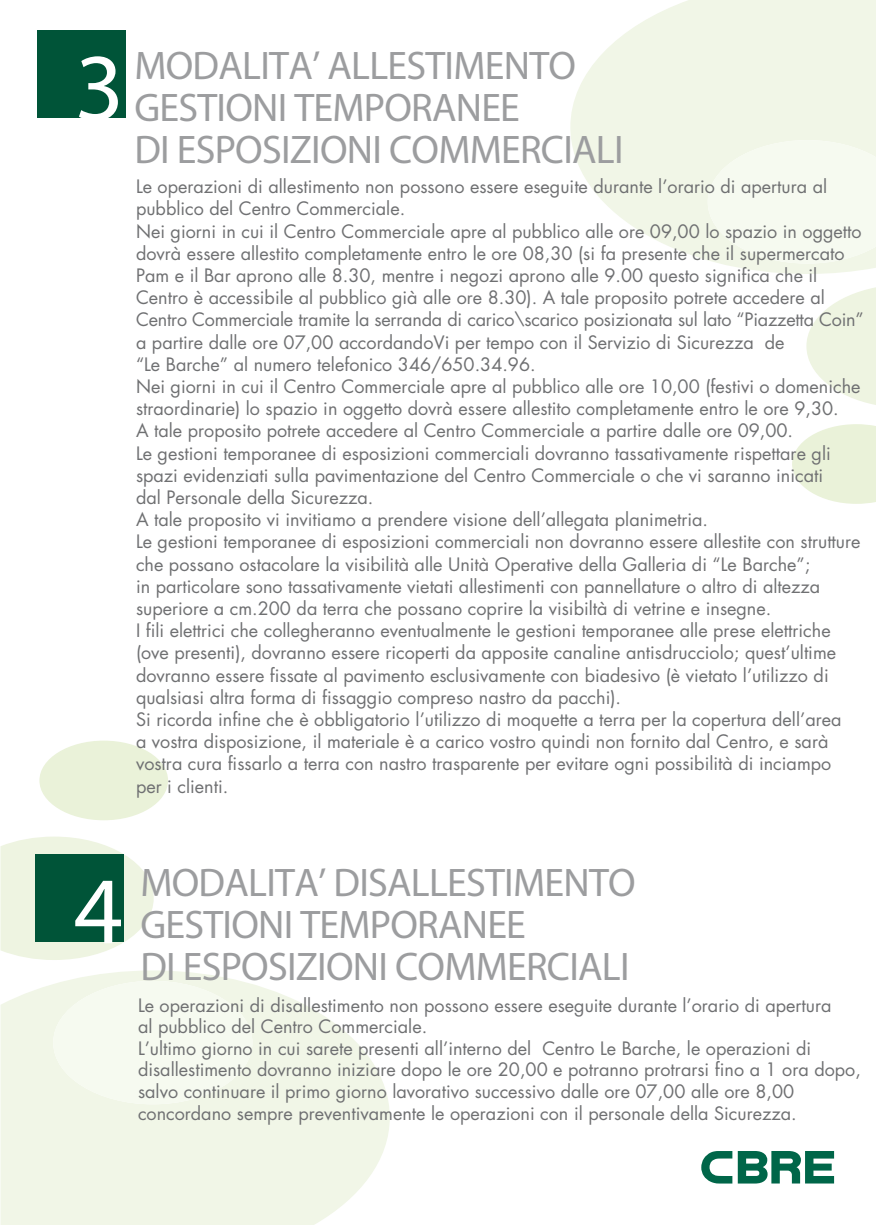
<style>
.page{position:relative;width:876px;height:1225px;background:#fff}
.page>*{position:absolute;margin:0;border:0;box-sizing:border-box;transform-origin:0 0}
.t1{font:800 96px "Futura";color:#fff}
.t2{font:800 40px/42px "Futura";letter-spacing:-.02em;color:#9c9d9f}
.t3{font:18px/22.2px "Futura";color:#6f7072}
</style>
<div class="page">
<svg style="left:570px;top:0;width:306px;height:274px;fill:#f1f6e7"></svg>
<svg style="left:806px;top:287px;width:70px;height:118px"></svg>
<svg style="left:708px;top:140px;width:168px;height:124px"></svg>
<svg style="left:792px;top:424px;width:84px;height:80px"></svg>
<svg style="left:0;top:970px;width:390px;height:254px;fill:#f1f6e7"></svg>
<svg style="left:0;top:836px;width:154px;height:124px"></svg>
<div style="left:53px;top:981px;width:199px;height:123px;background:#f6faf0;border-radius:50%"></div>
<div style="left:39px;top:740px;width:129px;height:80px;background:#eaf2d9;border-radius:50%"></div>
<div style="left:36px;top:853px;width:88px;height:88px;background:#005438"></div>
<div style="left:37px;top:30px;width:88px;height:88px;background:#005438"></div>
<svg style="left:701px;top:1151px;width:133px;height:32px"></svg>
<h1 class="t1" style="left:75px;top:38px;width:51px">3</h1>
<h2 class="t2" style="left:134px;top:46px;width:491px">MODALITA’ ALLESTIMENTO<br>GESTIONI TEMPORANEE<br>DI ESPOSIZIONI COMMERCIALI</h2>
<p class="t3" style="left:136px;top:177px;width:729px">Le operazioni di allestimento non possono essere eseguite durante l’orario di apertura al pubblico del Centro Commerciale.<br>Nei giorni in cui il Centro Commerciale apre al pubblico alle ore 09,00 lo spazio in oggetto dovrà essere allestito completamente entro le ore 08,30 (si fa presente che il supermercato Pam e il Bar aprono alle 8.30, mentre i negozi aprono alle 9.00 questo significa che il Centro è accessibile al pubblico già alle ore 8.30). A tale proposito potrete accedere al Centro Commerciale tramite la serranda di carico\scarico posizionata sul lato “Piazzetta Coin” a partire dalle ore 07,00 accordandoVi per tempo con il Servizio di Sicurezza de<br>“Le Barche” al numero telefonico 346/650.34.96.<br>Nei giorni in cui il Centro Commerciale apre al pubblico alle ore 10,00 (festivi o domeniche straordinarie) lo spazio in oggetto dovrà essere allestito completamente entro le ore 9,30.<br>A tale proposito potrete accedere al Centro Commerciale a partire dalle ore 09,00.<br>Le gestioni temporanee di esposizioni commerciali dovranno tassativamente rispettare gli spazi evidenziati sulla pavimentazione del Centro Commerciale o che vi saranno inicati<br>dal Personale della Sicurezza.<br>A tale proposito vi invitiamo a prendere visione dell’allegata planimetria.<br>Le gestioni temporanee di esposizioni commerciali non dovranno essere allestite con strutture che possano ostacolare la visibilità alle Unità Operative della Galleria di “Le Barche”;<br>in particolare sono tassativamente vietati allestimenti con pannellature o altro di altezza superiore a cm.200 da terra che possano coprire la visibiltà di vetrine e insegne.<br>I fili elettrici che collegheranno eventualmente le gestioni temporanee alle prese elettriche (ove presenti), dovranno essere ricoperti da apposite canaline antisdrucciolo; quest’ultime dovranno essere fissate al pavimento esclusivamente con biadesivo (è vietato l’utilizzo di qualsiasi altra forma di fissaggio compreso nastro da pacchi).<br>Si ricorda infine che è obbligatorio l’utilizzo di moquette a terra per la copertura dell’area<br>a vostra disposizione, il materiale è a carico vostro quindi non fornito dal Centro, e sarà vostra cura fissarlo a terra con nastro trasparente per evitare ogni possibilità di inciampo<br>per i clienti.</p>
<h1 class="t1" style="left:74px;top:861px;width:51px">4</h1>
<h2 class="t2" style="left:140px;top:862px;width:497px">MODALITA’ DISALLESTIMENTO<br>GESTIONI TEMPORANEE<br>DI ESPOSIZIONI COMMERCIALI</h2>
<p class="t3" style="left:138px;top:995px;width:724px;line-height:21.6px">Le operazioni di disallestimento non possono essere eseguite durante l’orario di apertura<br>al pubblico del Centro Commerciale.<br>L’ultimo giorno in cui sarete presenti all’interno del Centro Le Barche, le operazioni di disallestimento dovranno iniziare dopo le ore 20,00 e potranno protrarsi fino a 1 ora dopo, salvo continuare il primo giorno lavorativo successivo dalle ore 07,00 alle ore 8,00 concordano sempre preventivamente le operazioni con il personale della Sicurezza.</p>
</div>
